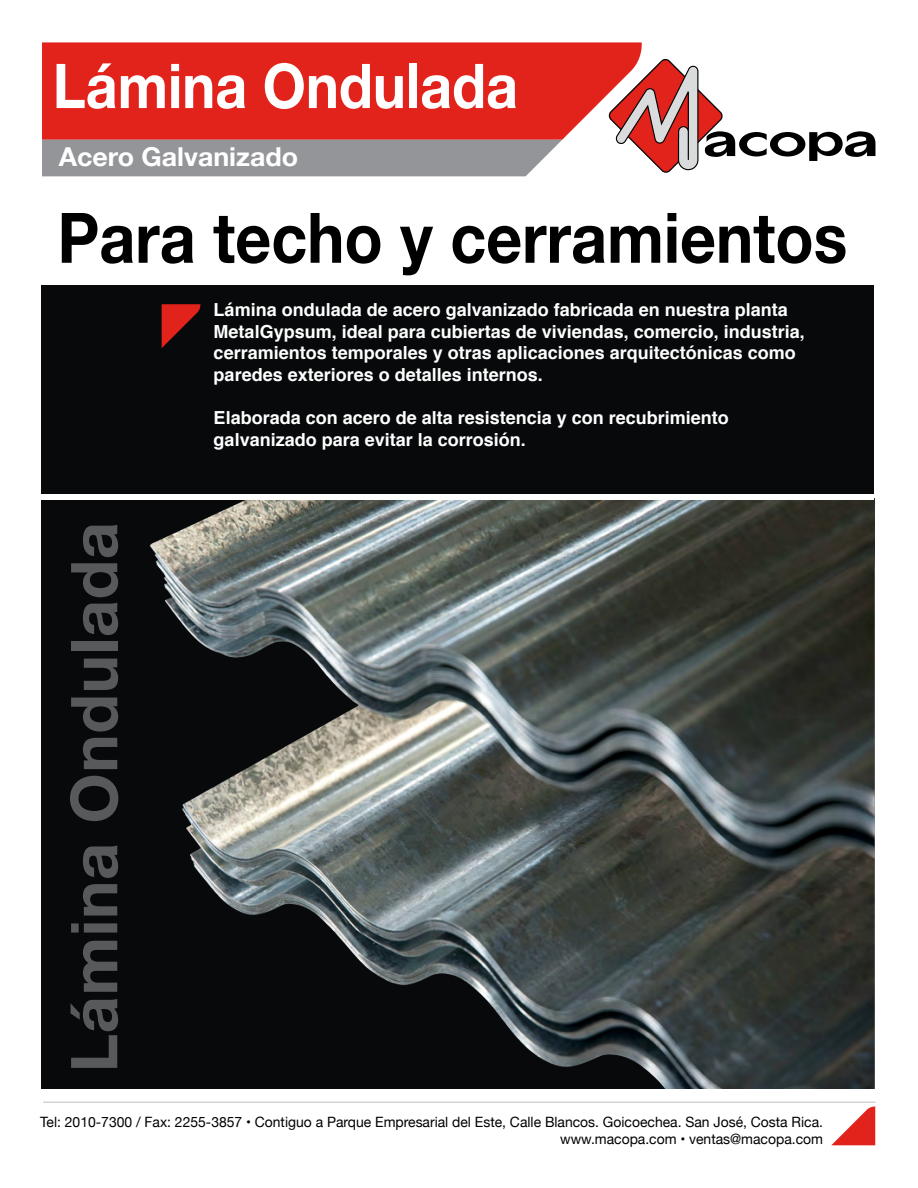
<style>
.page{position:relative;width:918px;height:1188px;background:#fff}
.page>*{position:absolute;margin:0;border:0;box-sizing:border-box;transform-origin:0 0}
.t1{font:700 69.75px "Helvetica Neue";color:#000;scale:.9 1}
.t2{font:700 64.65px "Helvetica Neue LT Std";letter-spacing:.01em;color:#58595b}
.t3{font:700 61.8px "Helvetica Neue";color:#fff;scale:.9 1}
.t4{font:700 26.1px "Helvetica Neue";color:#fff}
.t5{font:700 18px/21.6px "Helvetica";color:#fff}
.t6{font:14.25px/17.1px "Helvetica Neue";color:#000;text-align:right}
</style>
<div class="page">
<div style="left:42px;top:42px;width:600px;height:15px;background:#e2231b"></div>
<div style="left:42px;top:285px;width:832px;height:804px;background:#07090a"></div>
<svg style="left:831px;top:1106px;width:44px;height:39px"></svg>
<hr style="left:43px;top:1102px;width:832px;height:1px;background:#bcbec0">
<svg style="left:42px;top:57px;width:834px;height:120px"></svg>
<svg style="left:162px;top:304px;width:39px;height:44px"></svg>
<img style="left:149px;top:500px;width:725px;height:589px">
<div style="left:42px;top:495px;width:832px;height:5px;background:#fff"></div>
<h3 class="t3" style="left:53px;top:38px;width:518px">Lámina Ondulada</h3>
<h3 class="t4" style="left:59px;top:136px;width:241px">Acero Galvanizado</h3>
<h1 class="t1" style="left:57px;top:183px;width:879px">Para techo y cerramientos</h1>
<p class="t5" style="left:214px;top:299px;width:593px">Lámina ondulada de acero galvanizado fabricada en nuestra planta MetalGypsum, ideal para cubiertas de viviendas, comercio, industria, cerramientos temporales y otras aplicaciones arquitectónicas como paredes exteriores o detalles internos.</p>
<p class="t5" style="left:214px;top:407px;width:517px">Elaborada con acero de alta resistencia y con recubrimiento galvanizado para evitar la corrosión.</p>
<h2 class="t2" style="left:54px;top:1072px;width:552px;rotate:-90deg">Lámina Ondulada</h2>
<p class="t6" style="left:40px;top:1114px;width:784px">Tel: 2010-7300 / Fax: 2255-3857 • Contiguo a Parque Empresarial del Este, Calle Blancos. Goicoechea. San José, Costa Rica. www.macopa.com • ventas@macopa.com</p>
</div>
